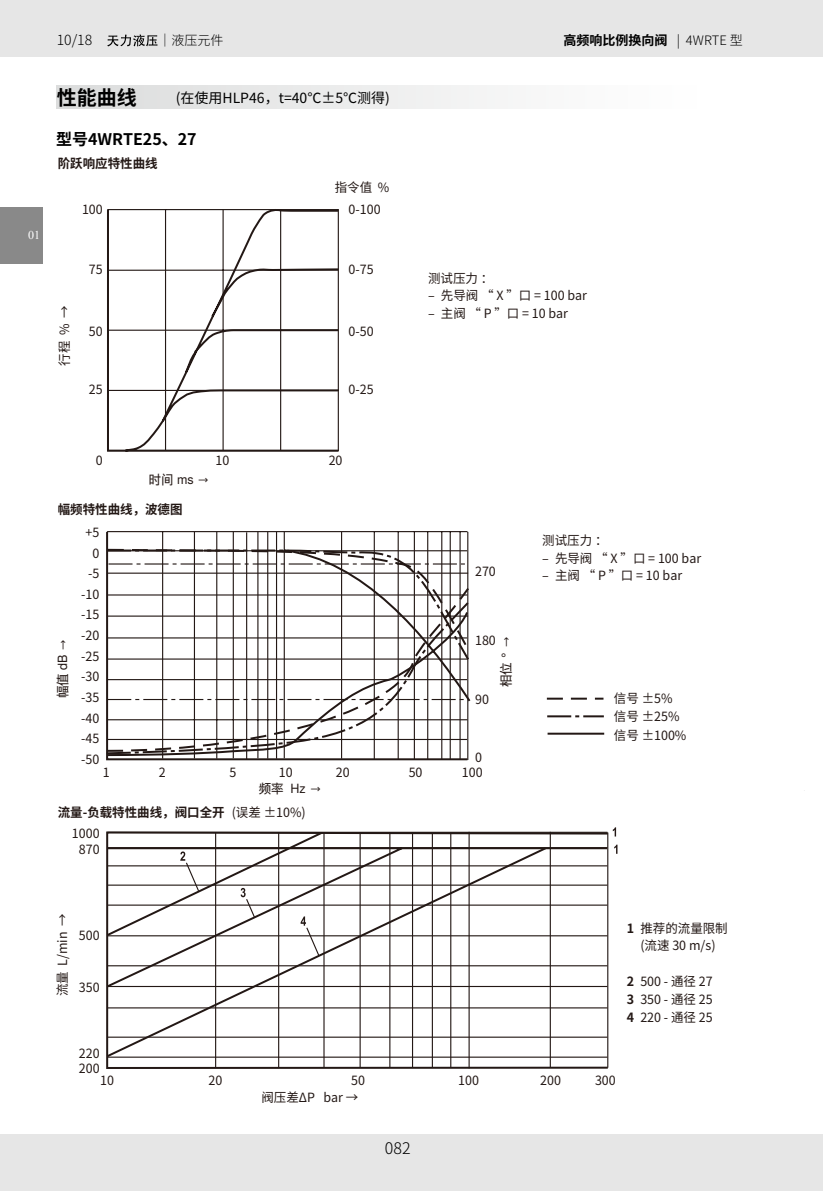
<style>
.page{position:relative;width:823px;height:1191px;background:#fff}
.page>*{position:absolute;margin:0;border:0;box-sizing:border-box;transform-origin:0 0}
.t1{font:700 20px "Noto Sans Hans";color:#000}
.t2{font:700 16px "Noto Sans Hans";color:#000}
.t3{font:300 16px "Noto Sans Hans";color:#000}
.t4{font:14px "Noto Sans Hans";color:#000}
.t5{font:300 14px "Noto Sans Hans";color:#000}
.t6{font:300 13px "Noto Sans Hans";color:#000}
.t7{font:700 13px "Noto Sans Hans";color:#000}
.t8{font:12.8px/20.6px "Noto Sans Hans";color:#231815}
.t9{font:700 12.8px "Noto Sans Hans";color:#231815}
.t10{font:12.8px "Nimbus Sans Global";color:#231815}
.t11{font:12px "Times New Roman";color:#fff}
.s1{font-weight:400}
.s2{font-weight:700}
</style>
<div class="page">
<div style="left:0;top:0;width:822px;height:57px;background:#e6e6e6"></div>
<div style="left:0;top:1134px;width:822px;height:57px;background:#e6e6e6"></div>
<div style="left:0;top:207px;width:43px;height:56px;background:#898989"></div>
<svg style="left:107px;top:34px;width:50px;height:12px"></svg>
<div style="left:57px;top:85px;width:652px;height:24px;background:linear-gradient(to right,#dbdcdc,#fff)"></div>
<svg style="left:546px;top:697px;width:57px;height:2px"></svg>
<svg style="left:547px;top:715px;width:56px;height:2px"></svg>
<hr style="left:547px;top:732px;width:57px;height:2px;background:#231815">
<svg style="left:612px;top:827px;width:3px;height:9px"></svg>
<svg style="left:614px;top:844px;width:3px;height:9px"></svg>
<svg style="left:106px;top:531px;width:363px;height:230px"></svg>
<hr style="left:107px;top:531px;width:360px;height:1px;background:#231815">
<hr style="left:162px;top:532px;width:1px;height:226px;background:#231815">
<hr style="left:373px;top:532px;width:1px;height:227px;background:#231815">
<hr style="left:397px;top:531px;width:1px;height:228px;background:#231815">
<hr style="left:413px;top:531px;width:1px;height:228px;background:#231815">
<hr style="left:427px;top:532px;width:1px;height:227px;background:#231815">
<hr style="left:441px;top:532px;width:1px;height:227px;background:#231815">
<hr style="left:449px;top:532px;width:1px;height:227px;background:#231815">
<hr style="left:459px;top:532px;width:1px;height:227px;background:#231815">
<hr style="left:467px;top:532px;width:1px;height:228px;background:#231815">
<hr style="left:194px;top:532px;width:1px;height:226px;background:#231815">
<hr style="left:216px;top:532px;width:1px;height:226px;background:#231815">
<hr style="left:232px;top:531px;width:2px;height:227px;background:#231815">
<hr style="left:246px;top:532px;width:1px;height:227px;background:#231815">
<hr style="left:257px;top:531px;width:1px;height:227px;background:#231815">
<hr style="left:267px;top:532px;width:1px;height:226px;background:#231815">
<hr style="left:276px;top:532px;width:1px;height:226px;background:#231815">
<hr style="left:283px;top:531px;width:2px;height:227px;background:#231815">
<hr style="left:341px;top:532px;width:1px;height:226px;background:#231815">
<svg style="left:106px;top:662px;width:364px;height:91px"></svg>
<svg style="left:106px;top:548px;width:363px;height:114px"></svg>
<svg style="left:107px;top:209px;width:232px;height:243px"></svg>
<svg style="left:106px;top:831px;width:503px;height:238px"></svg>
<hr style="left:607px;top:832px;width:1px;height:235px;background:#231815">
<svg style="left:106px;top:845px;width:502px;height:144px"></svg>
<svg style="left:106px;top:831px;width:218px;height:126px"></svg>
<p class="t11" style="left:28px;top:228px;width:13px">01</p>
<p class="t6" style="left:158px;top:33px;width:66px">｜液压元件</p>
<p class="t5" style="left:57px;top:32px;width:37px">10/18</p>
<p class="t7" style="left:563px;top:33px;width:105px">高频响比例换向阀</p>
<p class="t6" style="left:676px;top:33px;width:68px">| 4WRTE 型</p>
<h1 class="t1" style="left:57px;top:86px;width:81px">性能曲线</h1>
<p class="t2" style="left:56px;top:130px;width:142px">型号4WRTE25、27</p>
<p class="t4" style="left:176px;top:90px;width:215px">(在使用HLP46，t=40℃±5℃测得)</p>
<p class="t9" style="left:58px;top:156px;width:101px">阶跃响应特性曲线</p>
<p class="t8" style="left:82px;top:200px;width:22px">100</p>
<p class="t8" style="left:334px;top:177px;width:56px">指令值 %</p>
<p class="t8" style="left:348px;top:200px;width:34px">0-100</p>
<p class="t8" style="left:54px;top:366px;width:62px;rotate:-90deg">行程 % →</p>
<p class="t8" style="left:89px;top:259px;width:15px">75</p>
<p class="t8" style="left:89px;top:321px;width:15px">50</p>
<p class="t8" style="left:89px;top:379px;width:15px">25</p>
<p class="t8" style="left:348px;top:259px;width:27px">0-75</p>
<p class="t8" style="left:348px;top:321px;width:27px">0-50</p>
<p class="t8" style="left:348px;top:379px;width:27px">0-25</p>
<p class="t8" style="left:428px;top:270px;width:160px;line-height:17.4px">测试压力 ：<br>‒ 先导阀 “ X ”口 = 100 bar ‒ 主阀 “ P ” 口 = 10 bar</p>
<p class="t8" style="left:96px;top:450px;width:8px">0</p>
<p class="t10" style="left:149px;top:472px;width:62px">时间 ms →</p>
<p class="t9" style="left:58px;top:502px;width:126px">幅频特性曲线，波德图</p>
<p class="t10" style="left:55px;top:698px;width:61px;rotate:-90deg">幅值 dB →</p>
<p class="t8" style="left:81px;top:522px;width:20px;text-align:right">+5<br>0 -5 -10 -15 -20</p>
<p class="t8" style="left:81px;top:666px;width:20px;text-align:justify">-30 -35 -40</p>
<p class="t8" style="left:81px;top:749px;width:20px">-50</p>
<p class="t8" style="left:81px;top:646px;width:20px">-25</p>
<p class="t8" style="left:81px;top:728px;width:20px">-45</p>
<p class="t8" style="left:215px;top:450px;width:15px">10</p>
<p class="t8" style="left:328px;top:450px;width:15px">20</p>
<p class="t8" style="left:475px;top:561px;width:22px">270</p>
<p class="t8" style="left:475px;top:630px;width:22px">180</p>
<p class="t10" style="left:498px;top:687px;width:53px;rotate:-90deg">相位 ° →</p>
<p class="t8" style="left:475px;top:689px;width:15px">90</p>
<p class="t8" style="left:475px;top:747px;width:8px">0</p>
<p class="t8" style="left:103px;top:761px;width:8px">1</p>
<p class="t8" style="left:159px;top:761px;width:8px">2</p>
<p class="t8" style="left:229px;top:761px;width:8px">5</p>
<p class="t8" style="left:279px;top:761px;width:15px">10</p>
<p class="t8" style="left:336px;top:761px;width:15px">20</p>
<p class="t8" style="left:408px;top:761px;width:15px">50</p>
<p class="t8" style="left:461px;top:761px;width:22px">100</p>
<p class="t10" style="left:258px;top:780px;width:65px">频率 Hz →</p>
<p class="t9" style="left:58px;top:805px;width:249px">流量-负载特性曲线，阀口全开 <span class="s1">(误差 ±10%)</span></p>
<p class="t8" style="left:72px;top:823px;width:29px">1000</p>
<p class="t8" style="left:79px;top:839px;width:22px">870</p>
<p class="t8" style="left:542px;top:532px;width:160px;line-height:17.4px">测试压力 ：<br>‒ 先导阀 “ X ”口 = 100 bar ‒ 主阀 “ P ” 口 = 10 bar</p>
<p class="t8" style="left:613px;top:689px;width:74px;line-height:18.6px">信号 ±5%信号 ±25%信号 ±100%</p>
<p class="t8" style="left:52px;top:996px;width:84px;rotate:-90deg">流量 L/min →</p>
<p class="t8" style="left:626px;top:919px;width:102px;line-height:17.6px;text-align:center"><span class="s2">1</span> 推荐的流量限制(流速 30 m/s)</p>
<p class="t8" style="left:79px;top:925px;width:22px">500</p>
<p class="t8" style="left:626px;top:971px;width:87px"><span class="s2">2</span> 500 - 通径 27</p>
<p class="t8" style="left:626px;top:1007px;width:87px"><span class="s2">4</span> 220 - 通径 25</p>
<p class="t8" style="left:79px;top:977px;width:22px">350</p>
<p class="t8" style="left:626px;top:989px;width:87px"><span class="s2">3</span> 350 - 通径 25</p>
<p class="t8" style="left:79px;top:1043px;width:22px">220</p>
<p class="t8" style="left:79px;top:1058px;width:22px">200</p>
<p class="t8" style="left:100px;top:1070px;width:15px">10</p>
<p class="t8" style="left:208px;top:1070px;width:15px">20</p>
<p class="t8" style="left:351px;top:1070px;width:15px">50</p>
<p class="t8" style="left:458px;top:1070px;width:22px">100</p>
<p class="t8" style="left:540px;top:1070px;width:22px">200</p>
<p class="t8" style="left:594px;top:1070px;width:22px">300</p>
<p class="t8" style="left:261px;top:1087px;width:98px">阀压差ΔP bar →</p>
<p class="t3" style="left:384px;top:1139px;width:27px">082</p>
</div>
